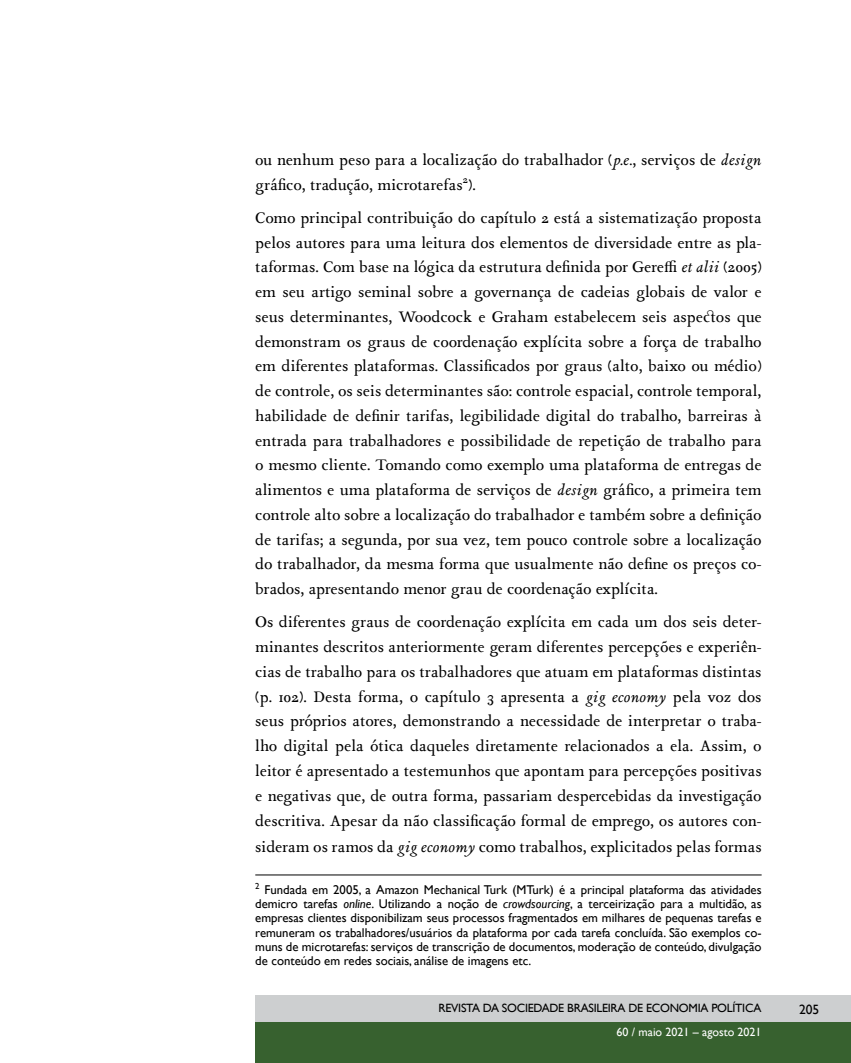
<style>
.page{position:relative;width:851px;height:1063px;background:#fff}
.page>*{position:absolute;margin:0;border:0;box-sizing:border-box;transform-origin:0 0}
.t1{font:16.5px/24.8px "Isidora";color:#000;text-align:justify}
.t2{font:13.5px "Gill Sans";color:#000}
.t3{font:12.75px/14.2px "Gill Sans";color:#000;text-align:justify}
.t4{font:12px "Gill Sans";letter-spacing:-.02em;color:#000}
.t5{font:12px "Gill Sans";color:#fff}
.s1{font-style:italic}
</style>
<div class="page">
<div style="left:255px;top:1022px;width:595px;height:41px;background:#37612f"></div>
<div style="left:255px;top:995px;width:595px;height:27px;background:#cdcfd0"></div>
<hr style="left:255px;top:875px;width:506px;height:1px;background:#000">
<p class="t1" style="left:255px;top:147px;width:508px">ou nenhum peso para a localização do trabalhador (<span class="s1">p.e.</span>, serviços de <span class="s1">design </span>gráfico, tradução, microtarefas<sup>2</sup>).</p>
<p class="t1" style="left:255px;top:205px;width:508px">Como principal contribuição do capítulo 2 está a sistematização proposta pelos autores para uma leitura dos elementos de diversidade entre as pla&shy;taformas. Com base na lógica da estrutura definida por Gereffi <span class="s1">et alii</span> (2005) em seu artigo seminal sobre a governança de cadeias globais de valor e seus determinantes, Woodcock e Graham estabelecem seis aspectos que demonstram os graus de coordenação explícita sobre a força de trabalho em diferentes plataformas. Classificados por graus (alto, baixo ou médio) de controle, os seis determinantes são: controle espacial, controle temporal, habilidade de definir tarifas, legibilidade digital do trabalho, barreiras à entrada para trabalhadores e possibilidade de repetição de trabalho para o mesmo cliente. Tomando como exemplo uma plataforma de entregas de alimentos e uma plataforma de serviços de <span class="s1">design</span> gráfico, a primeira tem controle alto sobre a localização do trabalhador e também sobre a definição de tarifas; a segunda, por sua vez, tem pouco controle sobre a localização do trabalhador, da mesma forma que usualmente não define os preços co&shy;brados, apresentando menor grau de coordenação explícita.</p>
<p class="t1" style="left:255px;top:609px;width:508px">Os diferentes graus de coordenação explícita em cada um dos seis deter&shy;minantes descritos anteriormente geram diferentes percepções e experiên&shy;cias de trabalho para os trabalhadores que atuam em plataformas distintas (p. 102). Desta forma, o capítulo 3 apresenta a <span class="s1">gig economy</span> pela voz dos seus próprios atores, demonstrando a necessidade de interpretar o traba&shy;lho digital pela ótica daqueles diretamente relacionados a ela. Assim, o leitor é apresentado a testemunhos que apontam para percepções positivas e negativas que, de outra forma, passariam despercebidas da investigação descritiva. Apesar da não classificação formal de emprego, os autores con&shy;sideram os ramos da <span class="s1">gig economy</span> como trabalhos, explicitados pelas formas</p>
<p class="t3" style="left:255px;top:883px;width:508px"><sup>2</sup> Fundada em 2005, a Amazon Mechanical Turk (MTurk) é a principal plataforma das atividades demicro tarefas <span class="s1">online</span>. Utilizando a noção de <span class="s1">crowdsourcing</span>, a terceirização para a multidão, as empresas clientes disponibilizam seus processos fragmentados em milhares de pequenas tarefas e remuneram os trabalhadores/usuários da plataforma por cada tarefa concluída. São exemplos co&shy;muns de microtarefas: serviços de transcrição de documentos, moderação de conteúdo, divulgação de conteúdo em redes sociais, análise de imagens etc.</p>
<p class="t4" style="left:438px;top:1001px;width:324px">REVISTA DA SOCIEDADE BRASILEIRA DE ECONOMIA POLÍTICA</p>
<p class="t5" style="left:616px;top:1025px;width:146px">60 / maio 2021 – agosto 2021</p>
<p class="t2" style="left:799px;top:1001px;width:22px">205</p>
</div>
